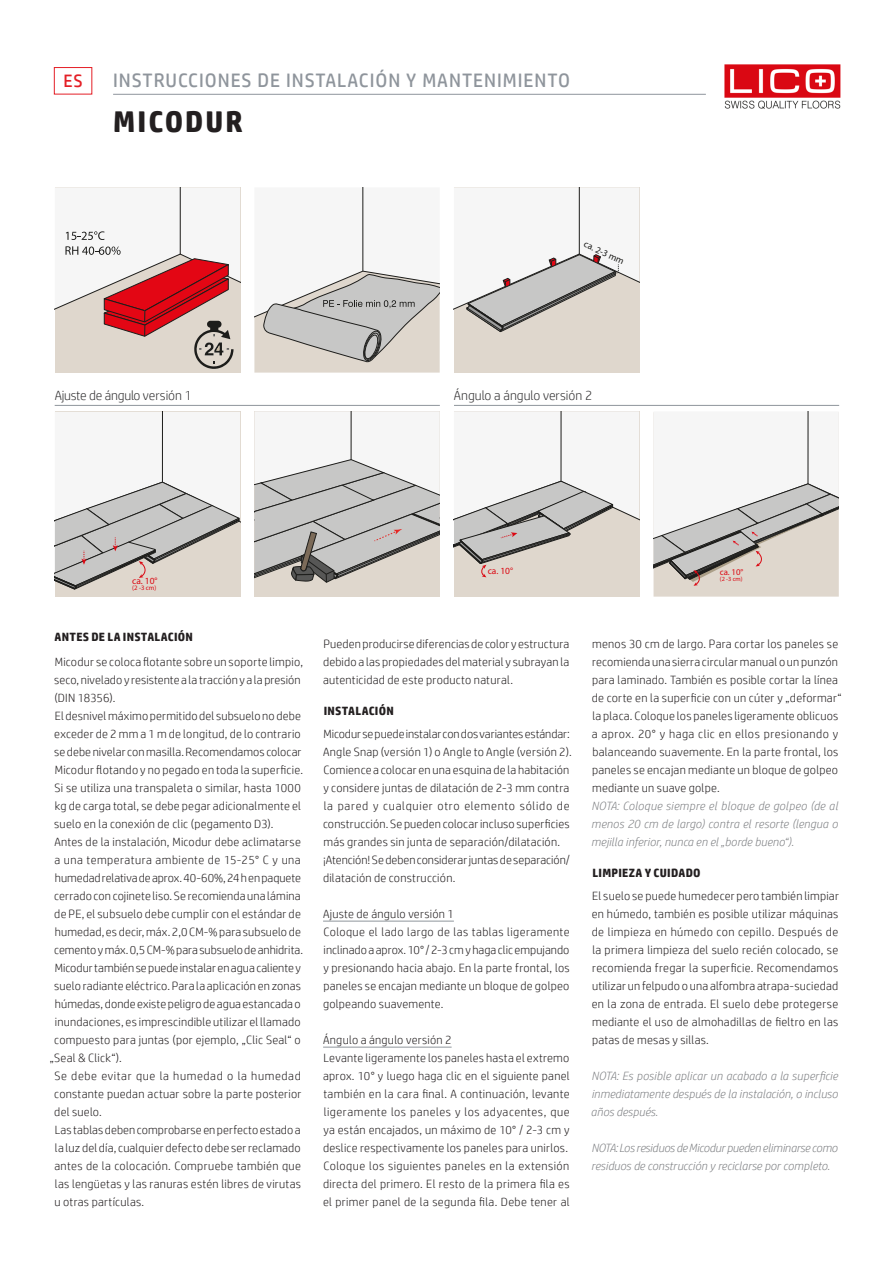
<style>
.page{position:relative;width:893px;height:1263px;background:#fff}
.page>*{position:absolute;margin:0;border:0;box-sizing:border-box;transform-origin:0 0}
.t1{font:700 30px "HP Simplified";letter-spacing:.07em;color:#231f20}
.t2{font:19.5px "HP Simplified";letter-spacing:.05em;color:#8f959c}
.t3{font:18px "HP Simplified";color:#e41f26}
.t4{font:300 13.35px "HP Simplified";color:#333233}
.Grundtext{font:300 12px/18px "HP Simplified";letter-spacing:.02em;color:#231f20;text-align:justify}
.hinweis{font:italic 300 12px/18px "HP Simplified";color:#808285;text-align:justify}
.Grundtext-2{font:300 12px/18px "HP Simplified";color:#231f20}
.Überschrift{font:700 12px "HP Simplified";letter-spacing:.02em;color:#231f20}
.Grund_unterstrichen{font:300 12px "HP Simplified";letter-spacing:.02em;color:#231f20}
.t5{font:9.45px "Myriad Pro";color:#db0812}
.t6{font:9.45px "Myriad Pro";color:#1d1d1b}
.t7{font:8.85px "Myriad Pro";color:#db0812}
.t8{font:6.75px "Myriad Pro";color:#db0812}
.t9{font:6.3px "Myriad Pro";color:#db0812}
</style>
<div class="page">
<div style="left:54px;top:67px;width:38px;height:27px;border:1px solid #e41f26"></div>
<img style="left:724px;top:64px;width:117px;height:45px">
<hr style="left:113px;top:94px;width:593px;height:1px;background:#8f959c">
<div style="left:55px;top:187px;width:185px;height:186px;background:#dfd7cd"></div>
<svg style="left:55px;top:187px;width:185px;height:182px"></svg>
<svg style="left:454px;top:187px;width:185px;height:186px"></svg>
<div style="left:254px;top:411px;width:186px;height:186px;background:#dfd7cd"></div>
<svg style="left:254px;top:411px;width:186px;height:172px;background:#cecdcb"></svg>
<div style="left:454px;top:411px;width:185px;height:186px;background:#dfd7cd"></div>
<svg style="left:454px;top:411px;width:185px;height:166px"></svg>
<div style="left:653px;top:412px;width:186px;height:185px;background:#dfd7cd"></div>
<svg style="left:653px;top:411px;width:186px;height:175px"></svg>
<div style="left:55px;top:412px;width:185px;height:185px;background:#dfd7cd"></div>
<svg style="left:55px;top:412px;width:185px;height:178px"></svg>
<svg style="left:254px;top:187px;width:186px;height:186px"></svg>
<hr style="left:55px;top:405px;width:385px;height:1px;background:#8f959c">
<hr style="left:454px;top:405px;width:385px;height:1px;background:#8f959c">
<hr style="left:323px;top:921px;width:131px;height:1px;background:#8f959c">
<hr style="left:323px;top:1047px;width:129px;height:1px;background:#8f959c">
<h3 class="t3" style="left:63px;top:69px;width:21px">ES</h3>
<h2 class="t2" style="left:113px;top:67px;width:458px">INSTRUCCIONES DE INSTALACIÓN Y MANTENIMIENTO</h2>
<p class="t1" style="left:113px;top:102px;width:131px">MICODUR</p>
<p class="t6" style="left:587px;top:238px;width:45px;rotate:25deg">ca. 2-3 mm</p>
<p class="t4" style="left:55px;top:386px;width:139px">Ajuste de ángulo versión 1</p>
<p class="t4" style="left:454px;top:386px;width:140px">Ángulo a ángulo versión 2</p>
<p class="t5" style="left:132px;top:575px;width:27px">ca. 10°</p>
<p class="t8" style="left:132px;top:584px;width:26px">(2 -3 cm)</p>
<p class="Überschrift" style="left:55px;top:629px;width:140px">ANTES DE LA INSTALACIÓN</p>
<p class="Grundtext" style="left:54px;top:653px;width:250px;text-align:left">Micodur se coloca flotante sobre un soporte limpio, seco, nivelado y resistente a la tracción y a la presión (DIN 18356).</p>
<p class="Grundtext" style="left:54px;top:707px;width:250px;text-align:left">El desnivel máximo permitido del subsuelo no debe exceder de 2 mm a 1 m de longitud, de lo contrario se debe nivelar con masilla. Recomendamos colocar Micodur flotando y no pegado en toda la superficie.<br>Si se utiliza una transpaleta o similar, hasta 1000 kg de carga total, se debe pegar adicionalmente el suelo en la conexión de clic (pegamento D3).</p>
<p class="Grundtext" style="left:54px;top:833px;width:248px">Antes de la instalación, Micodur debe aclimatarse</p>
<p class="Grundtext" style="left:54px;top:851px;width:248px">a una temperatura ambiente de 15-25° C y una</p>
<p class="Grundtext-2" style="left:55px;top:869px;width:247px">humedad relativa de aprox. 40-60%, 24 h en paquete</p>
<p class="Grundtext" style="left:54px;top:887px;width:248px">cerrado con cojinete liso. Se recomienda una lámina</p>
<p class="Grundtext" style="left:54px;top:905px;width:248px">de PE, el subsuelo debe cumplir con el estándar de</p>
<p class="Grundtext" style="left:55px;top:923px;width:247px">humedad, es decir, máx. 2,0 CM-% para subsuelo de</p>
<p class="Grundtext-2" style="left:54px;top:941px;width:250px">cemento y máx. 0,5 CM-% para subsuelo de anhidrita.</p>
<p class="Grundtext-2" style="left:55px;top:959px;width:248px">Micodur también se puede instalar en agua caliente y</p>
<p class="Grundtext" style="left:54px;top:977px;width:248px">suelo radiante eléctrico. Para la aplicación en zonas</p>
<p class="Grundtext" style="left:55px;top:995px;width:247px">húmedas, donde existe peligro de agua estancada o</p>
<p class="Grundtext" style="left:55px;top:1013px;width:247px">inundaciones, es imprescindible utilizar el llamado</p>
<p class="Grundtext" style="left:54px;top:1031px;width:248px">compuesto para juntas (por ejemplo, „Clic Seal“ o</p>
<p class="Grundtext" style="left:50px;top:1049px;width:73px">„Seal &amp; Click“).</p>
<p class="Grundtext" style="left:54px;top:1067px;width:249px">Se debe evitar que la humedad o la humedad constante puedan actuar sobre la parte posterior del suelo.</p>
<p class="Grundtext" style="left:54px;top:1121px;width:248px">Las tablas deben comprobarse en perfecto estado a la luz del día, cualquier defecto debe ser reclamado antes de la colocación. Compruebe también que las lengüetas y las ranuras estén libres de virutas u otras partículas.</p>
<p class="t5" style="left:488px;top:565px;width:27px">ca. 10°</p>
<p class="t7" style="left:720px;top:566px;width:25px">ca. 10°</p>
<p class="t9" style="left:720px;top:575px;width:24px">(2 -3 cm)</p>
<p class="Grundtext" style="left:323px;top:635px;width:248px">Pueden producirse diferencias de color y estructura debido a las propiedades del material y subrayan la autenticidad de este producto natural.</p>
<p class="Überschrift" style="left:324px;top:703px;width:72px">INSTALACIÓN</p>
<p class="Grundtext-2" style="left:323px;top:725px;width:250px">Micodur se puede instalar con dos variantes estándar:<br>Angle Snap (versión 1) o Angle to Angle (versión 2).</p>
<p class="Grundtext" style="left:323px;top:761px;width:248px">Comience a colocar en una esquina de la habitación y considere juntas de dilatación de 2-3 mm contra la pared y cualquier otro elemento sólido de construcción. Se pueden colocar incluso superficies más grandes sin junta de separación/dilatación.</p>
<p class="Grundtext-2" style="left:323px;top:851px;width:249px">¡Atención! Se deben considerar juntas de separación/ dilatación de construcción.</p>
<p class="Grund_unterstrichen" style="left:323px;top:906px;width:132px">Ajuste de ángulo versión 1</p>
<p class="Grundtext" style="left:323px;top:923px;width:248px">Coloque el lado largo de las tablas ligeramente inclinado a aprox. 10° / 2-3 cm y haga clic empujando y presionando hacia abajo. En la parte frontal, los paneles se encajan mediante un bloque de golpeo golpeando suavemente.</p>
<p class="Grund_unterstrichen" style="left:323px;top:1032px;width:130px">Ángulo a ángulo versión 2</p>
<p class="Grundtext" style="left:323px;top:1049px;width:248px">Levante ligeramente los paneles hasta el extremo aprox. 10° y luego haga clic en el siguiente panel también en la cara final. A continuación, levante ligeramente los paneles y los adyacentes, que ya están encajados, un máximo de 10° / 2-3 cm y deslice respectivamente los paneles para unirlos.</p>
<p class="Grundtext" style="left:323px;top:1157px;width:248px">Coloque los siguientes paneles en la extensión directa del primero. El resto de la primera fila es el primer panel de la segunda fila. Debe tener al</p>
<p class="Grundtext" style="left:592px;top:635px;width:251px;text-align:left">menos 30 cm de largo. Para cortar los paneles se recomienda una sierra circular manual o un punzón para laminado. También es posible cortar la línea de corte en la superficie con un cúter y „deformar“ la placa. Coloque los paneles ligeramente oblicuos a aprox. 20° y haga clic en ellos presionando y balanceando suavemente. En la parte frontal, los paneles se encajan mediante un bloque de golpeo mediante un suave golpe.</p>
<p class="hinweis" style="left:591px;top:797px;width:248px">NOTA: Coloque siempre el bloque de golpeo (de al menos 20 cm de largo) contra el resorte (lengua o mejilla inferior, nunca en el „borde bueno“).</p>
<p class="Überschrift" style="left:592px;top:865px;width:110px">LIMPIEZA Y CUIDADO</p>
<p class="Grundtext" style="left:592px;top:887px;width:249px">El suelo se puede humedecer pero también limpiar en húmedo, también es posible utilizar máquinas de limpieza en húmedo con cepillo. Después de la primera limpieza del suelo recién colocado, se recomienda fregar la superficie. Recomendamos utilizar un felpudo o una alfombra atrapa-suciedad en la zona de entrada. El suelo debe protegerse mediante el uso de almohadillas de fieltro en las patas de mesas y sillas.</p>
<p class="hinweis" style="left:591px;top:1067px;width:248px">NOTA: Es posible aplicar un acabado a la superficie inmediatamente después de la instalación, o incluso años después.</p>
<p class="hinweis" style="left:591px;top:1139px;width:248px">NOTA: Los residuos de Micodur pueden eliminarse como residuos de construcción y reciclarse por completo.</p>
</div>
